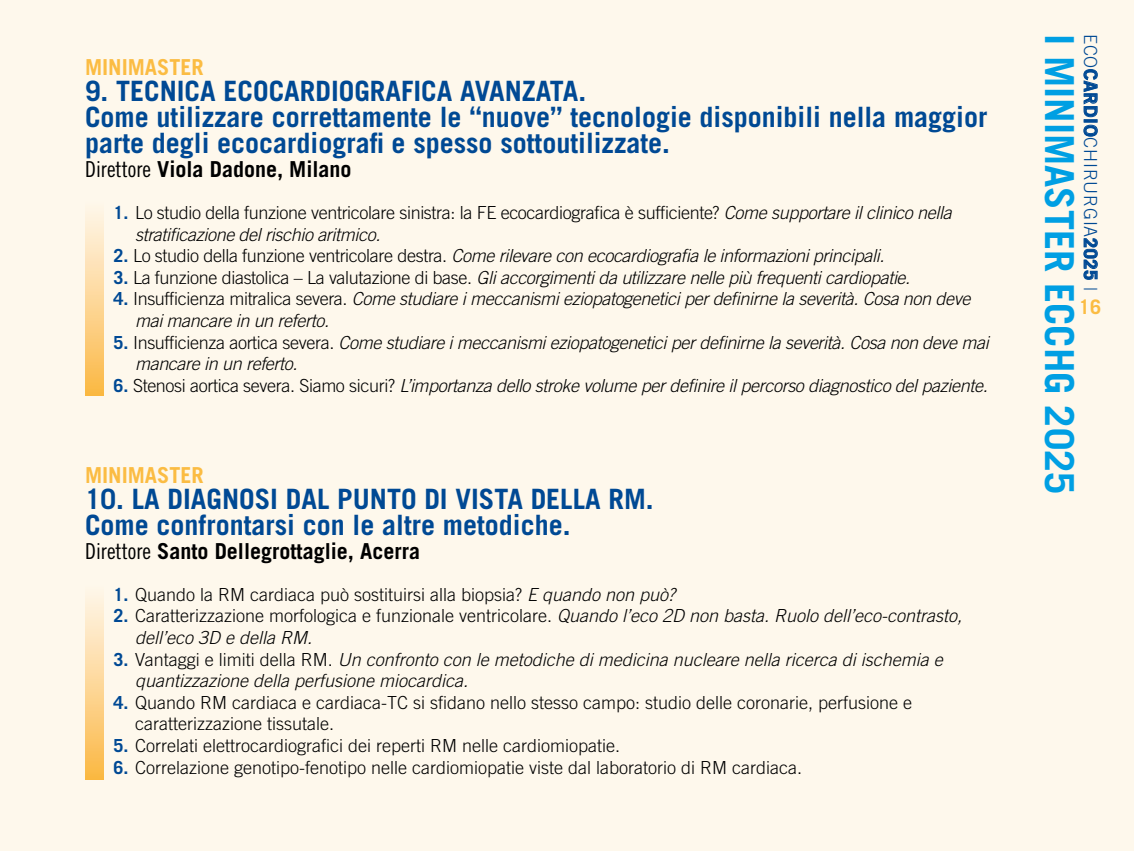
<style>
.page{position:relative;width:1134px;height:851px;background:#fff}
.page>*{position:absolute;margin:0;border:0;box-sizing:border-box;transform-origin:0 0}
.t1{font:700 40px "Trade Gothic LT Std";color:#009fe3}
.t2{font:700 28px/26px "Trade Gothic LT Std";color:#004994}
.t3{font:700 22px "Trade Gothic LT Std";color:#000}
.t4{font:700 22px "Trade Gothic LT Std";color:#fbbc43}
.t5{font:700 20px "Trade Gothic LT Std";color:#fbbc43}
.t6{font:italic 300 18px/21.6px "Trade Gothic LT Std";letter-spacing:-.02em;color:#000}
.t7{font:300 18px/21.6px "Trade Gothic LT Std";color:#000}
.t8{font:italic 300 18px/21.6px "Trade Gothic LT Std";color:#000}
.t9{font:300 18px/21.6px "Trade Gothic LT Std";letter-spacing:-.02em;color:#000}
.t10{font:300 18px "Trade Gothic LT Std";letter-spacing:.04em;color:#004994}
.s1{font-family:"Trade Gothic LT Std Cn 18";font-weight:400}
.s2{font-weight:700;color:#004994}
.s3{font-style:italic}
.s4{font-weight:700;font-style:normal;color:#004994}
.s5{font-style:normal}
.s6{font-family:"Trade Gothic LT Std Bd 2";font-weight:400}
.s7{font-weight:700}
</style>
<div class="page">
<div style="left:0;top:0;width:1134px;height:850px;background:#fef8ec"></div>
<div style="left:85px;top:199px;width:18px;height:196px;background:linear-gradient(to bottom,#fff9f1,#fbb947)"></div>
<div style="left:85px;top:583px;width:18px;height:196px;background:linear-gradient(to bottom,#fff9f0,#fbb946)"></div>
<p class="t4" style="left:85px;top:54px;width:120px">MINIMASTER</p>
<h2 class="t2" style="left:85px;top:78px;width:904px">9. TECNICA ECOCARDIOGRAFICA AVANZATA.<br>Come utilizzare correttamente le “nuove” tecnologie disponibili nella maggior parte degli ecocardiografi e spesso sottoutilizzate.</h2>
<p class="t3" style="left:85px;top:156px;width:268px"><span class="s1">Direttore</span> Viola Dadone, Milano</p>
<p class="t9" style="left:135px;top:201px;width:818px;text-indent:-22px"><span class="s2">1.</span> Lo studio della funzione ventricolare sinistra: la FE ecocardiografica è sufficiente? <span class="s3">Come supportare il clinico nella stratificazione del rischio aritmico.</span></p>
<p class="t6" style="left:113px;top:245px;width:772px"><span class="s4">2.</span> <span class="s5">Lo studio della funzione ventricolare destra.</span> Come rilevare con ecocardiografia le informazioni principali.</p>
<p class="t6" style="left:113px;top:267px;width:798px"><span class="s4">3.</span> <span class="s5">La funzione diastolica – La valutazione di base.</span> Gli accorgimenti da utilizzare nelle più frequenti cardiopatie.</p>
<p class="t6" style="left:135px;top:288px;width:837px;text-indent:-22px"><span class="s4">4.</span> <span class="s5">Insufficienza mitralica severa.</span> Come studiare i meccanismi eziopatogenetici per definirne la severità. Cosa non deve mai mancare in un referto.</p>
<p class="t6" style="left:135px;top:332px;width:855px;text-indent:-22px"><span class="s4">5.</span> <span class="s5">Insufficienza aortica severa.</span> Come studiare i meccanismi eziopatogenetici per definirne la severità. Cosa non deve mai mancare in un referto.</p>
<p class="t6" style="left:113px;top:375px;width:876px"><span class="s4">6.</span> <span class="s5">Stenosi aortica severa. Siamo sicuri?</span> L’importanza dello stroke volume per definire il percorso diagnostico del paziente.</p>
<p class="t4" style="left:85px;top:461px;width:120px">MINIMASTER</p>
<h2 class="t2" style="left:85px;top:485px;width:570px">10. LA DIAGNOSI DAL PUNTO DI VISTA DELLA RM.<br>Come confrontarsi con le altre metodiche.</h2>
<p class="t3" style="left:85px;top:537px;width:336px"><span class="s1">Direttore</span> Santo Dellegrottaglie, Acerra</p>
<p class="t7" style="left:113px;top:583px;width:563px"><span class="s2">1.</span> Quando la RM cardiaca può sostituirsi alla biopsia? <span class="s3">E quando non può?</span></p>
<p class="t8" style="left:135px;top:605px;width:829px;text-indent:-22px"><span class="s4">2.</span> <span class="s5">Caratterizzazione morfologica e funzionale ventricolare.</span> Quando l’eco 2D non basta. Ruolo dell’eco-contrasto, dell’eco 3D e della RM.</p>
<p class="t8" style="left:135px;top:648px;width:809px;text-indent:-22px"><span class="s4">3.</span> <span class="s5">Vantaggi e limiti della RM.</span> Un confronto con le metodiche di medicina nucleare nella ricerca di ischemia e quantizzazione della perfusione miocardica.</p>
<p class="t7" style="left:135px;top:691px;width:779px;text-indent:-22px"><span class="s2">4.</span> Quando RM cardiaca e cardiaca-TC si sfidano nello stesso campo: studio delle coronarie, perfusione e caratterizzazione tissutale.</p>
<p class="t7" style="left:113px;top:734px;width:508px"><span class="s2">5.</span> Correlati elettrocardiografici dei reperti RM nelle cardiomiopatie.</p>
<p class="t7" style="left:113px;top:756px;width:690px"><span class="s2">6.</span> Correlazione genotipo-fenotipo nelle cardiomiopatie viste dal laboratorio di RM cardiaca.</p>
<p class="t10" style="left:1101px;top:34px;width:258px;rotate:90deg">ECO<span class="s6">CARDIO</span>CHIRURGIA<span class="s7">2025</span> |</p>
<h1 class="t1" style="left:1084px;top:34px;width:462px;rotate:90deg">I MINIMASTER ECCHG 2025</h1>
<p class="t5" style="left:1079px;top:294px;width:24px">16</p>
</div>
